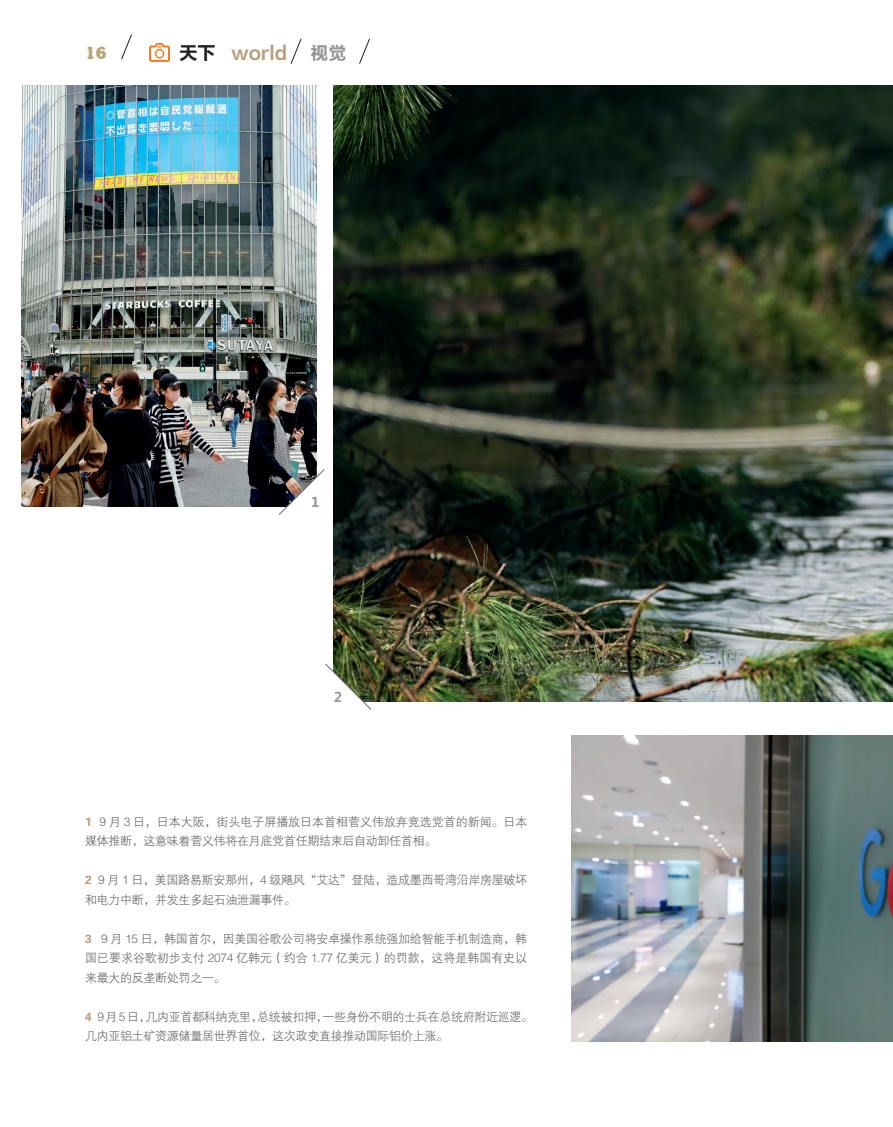
<style>
.page{position:relative;width:893px;height:1127px;background:#fff}
.page>*{position:absolute;margin:0;border:0;box-sizing:border-box;transform-origin:0 0}
.t1{font:18px "FZLTCHJW GB1 0";color:#ba9f7b}
.t2{font:18px "FZLTCHJW GB1 0";color:#231f20}
.t3{font:18px "FZLTCHK GBK1 0";color:#939598}
.t4{font:800 16.95px "Stymie BT";color:#b8a779}
.t5{font:700 13.5px "Microsoft Ya Hei";color:#939598}
.t6{font:12px/19.5px "FZZDXJW GB1 0";letter-spacing:-.025em;color:#6c6d70}
.s1{font-family:"FZDHTJW GB1 0";color:#ba9f7b}
</style>
<div class="page">
<svg style="left:121px;top:34px;width:11px;height:26px"></svg>
<img style="left:21px;top:85px;width:295px;height:421px">
<img style="left:334px;top:85px;width:559px;height:616px">
<img style="left:572px;top:736px;width:321px;height:306px">
<svg style="left:325px;top:663px;width:47px;height:47px"></svg>
<img style="left:149px;top:43px;width:21px;height:19px">
<svg style="left:359px;top:38px;width:11px;height:26px"></svg>
<svg style="left:290px;top:38px;width:12px;height:26px"></svg>
<svg style="left:278px;top:468px;width:47px;height:47px"></svg>
<h2 class="t4" style="left:85px;top:43px;width:23px">16</h2>
<p class="t2" style="left:179px;top:43px;width:37px">天下</p>
<p class="t1" style="left:232px;top:43px;width:57px">world</p>
<p class="t3" style="left:311px;top:43px;width:37px">视觉</p>
<p class="t5" style="left:311px;top:493px;width:10px">1</p>
<p class="t5" style="left:334px;top:687px;width:10px">2</p>
<p class="t6" style="left:85px;top:812px;width:444px"><span class="s1">1</span> 9 月 3 日，日本大阪，街头电子屏播放日本首相菅义伟放弃竞选党首的新闻。日本媒体推断，这意味着菅义伟将在月底党首任期结束后自动卸任首相。</p>
<p class="t6" style="left:85px;top:870px;width:444px"><span class="s1">2</span> 9 月 1 日，美国路易斯安那州，4 级飓风“艾达”登陆，造成墨西哥湾沿岸房屋破坏和电力中断，并发生多起石油泄漏事件。</p>
<p class="t6" style="left:85px;top:929px;width:444px;text-align:justify"><span class="s1">3</span> 9 月 15 日，韩国首尔，因美国谷歌公司将安卓操作系统强加给智能手机制造商，韩国已要求谷歌初步支付 2074 亿韩元（约合 1.77 亿美元）的罚款，这将是韩国有史以来最大的反垄断处罚之一。</p>
<p class="t6" style="left:85px;top:1007px;width:450px"><span class="s1">4</span> 9月5日，几内亚首都科纳克里，总统被扣押，一些身份不明的士兵在总统府附近巡逻。几内亚铝土矿资源储量居世界首位，这次政变直接推动国际铝价上涨。</p>
</div>
